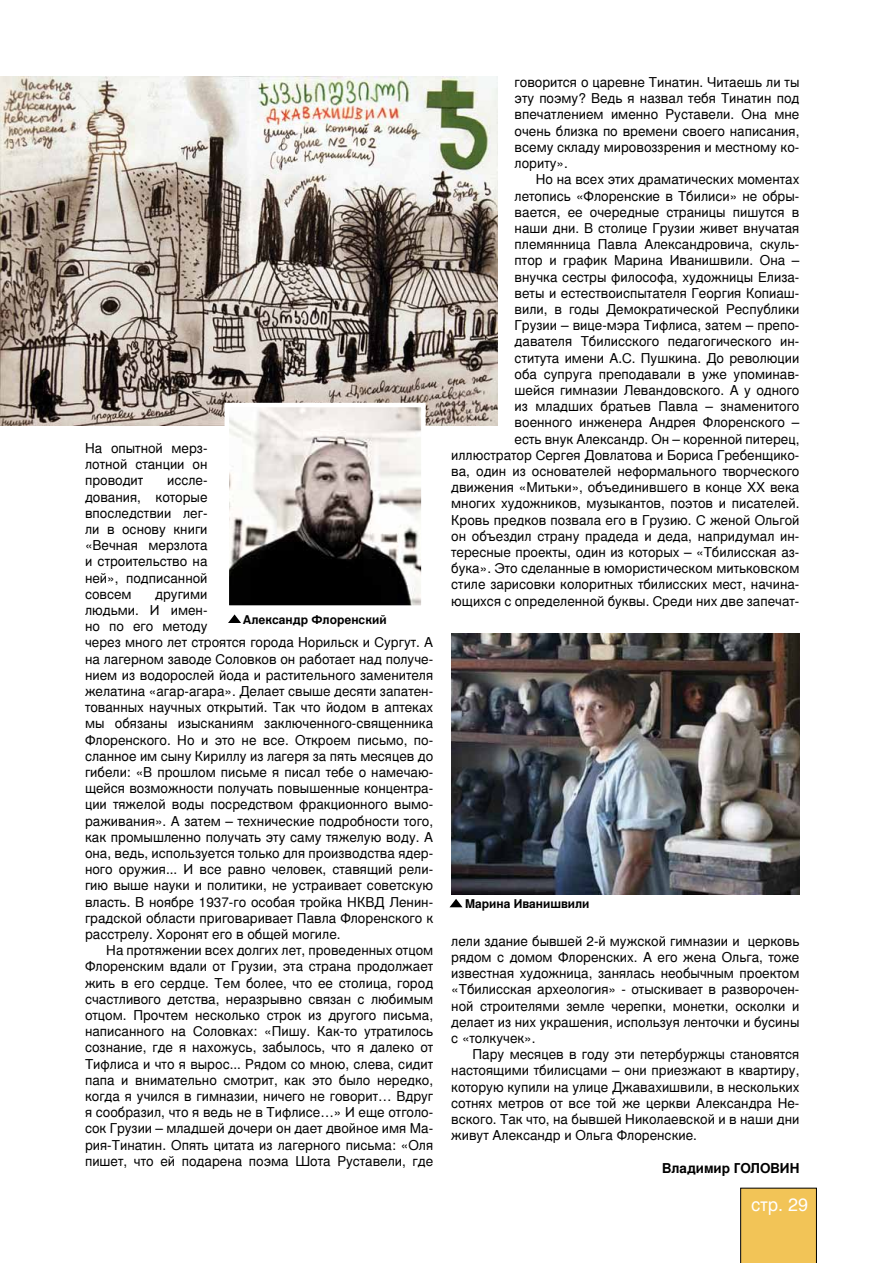
<style>
.page{position:relative;width:893px;height:1263px;background:#fff}
.page>*{position:absolute;margin:0;border:0;box-sizing:border-box;transform-origin:0 0}
.t1{font:18px "Nimbus San LCY";color:#fff}
.t2{font:13.5px/16.2px "Nimbus San LCY";color:#000;text-align:justify}
.t3{font:700 13.5px "Nimbus San LCY";color:#000}
.t4{font:700 12px "Nimbus San LCY";color:#000}
</style>
<div class="page">
<div style="left:740px;top:1188px;width:77px;height:75px;background:#f2c457"></div>
<img style="left:0;top:76px;width:498px;height:349px">
<img style="left:451px;top:633px;width:348px;height:262px">
<img style="left:230px;top:408px;width:191px;height:197px">
<div style="left:225px;top:403px;width:201px;height:207px;border:4px solid #fff"></div>
<svg style="left:228px;top:614px;width:13px;height:9px"></svg>
<svg style="left:450px;top:899px;width:13px;height:8px"></svg>
<p class="t2" style="left:85px;top:440px;width:124px">На опытной мерз&shy;лотной станции он проводит</p>
<p class="t2" style="left:85px;top:472px;width:124px;text-indent:82px">иссле&shy;дования, которые впоследствии лег&shy;ли в основу книги «Вечная мерзлота и строительство на ней», подписанной совсем</p>
<p class="t2" style="left:85px;top:586px;width:350px;text-align:left;text-indent:70px">другими<br>людьми. И имен-<br>но по его методу<br>через много лет строятся города Н орильск и Сургут. А на лагерном заводе Соловков он работает над получе&shy;нием из водорослей йода и растительного заменителя желатина «агар-агара». Делает свыше десяти запатен&shy;тованных научных открытий. Так что йодом в аптеках мы обязаны изысканиям заключенного-священника Флоренского. Но и это не все. Откроем письмо, по&shy;сланное им сыну Кириллу из лагеря за пять месяцев до гибели: «В прошлом письме я писал тебе о намечаю&shy;щейся возможности получать повышенные концентра&shy;ции тяжелой воды посредством фракционного вымо&shy;раживания». А затем – технические подробности того, как промышленно получать эту саму тяжелую воду. А она, ведь, используется только для производства ядер&shy;ного оружия... И все равно человек, ставящий рели&shy;гию выше науки и политики, не устраивает советскую власть. В ноябре 1937-го особая тройка НКВД</p>
<p class="t4" style="left:243px;top:612px;width:145px">Александр Флоренский</p>
<p class="t2" style="left:85px;top:894px;width:350px;text-indent:304px">Ленин&shy;градской области приговаривает П авла Флоренского к расстрелу. Хоронят его в общей могиле.</p>
<p class="t2" style="left:85px;top:942px;width:350px;text-indent:21px">Н а протяжении всех долгих лет, проведенных отцом Флоренским вдали от Грузии, эта страна продолжает жить в его сердце. Тем более, что ее столица, город счастливого детства, неразрывно связан с любимым отцом. П рочтем несколько строк из другого письма, написанного на Соловках: «П ишу. Как-то утратилось сознание, где я нахожусь, забылось, что я далеко от Тифлиса и что я вырос... Рядом со мною, слева, сидит папа и внимательно смотрит, как это было нередко, когда я учился в гимназии, ничего не говорит… Вдруг я сообразил, что я ведь не в Тифлисе…» И еще отголо&shy;сок Грузии – младшей дочери он дает двойное имя Ма&shy;рия-Тинатин. Опять цитата из лагерного письма: «Оля пишет, что ей подарена поэма Ш ота Руставели, где</p>
<p class="t2" style="left:515px;top:74px;width:286px">говорится о царевне Тинатин. Читаешь ли ты эту поэму? Ведь я назвал тебя Тинатин под впечатлением именно Руставели. Она мне очень близка по времени своего написания, всему складу мировоззрения и местному ко&shy;лориту».</p>
<p class="t2" style="left:451px;top:171px;width:350px;text-align:right">Но на всех этих драматических моментах<br>летопись «Флоренские в Тбилиси» не обры-<br>вается, ее очередные страницы пишутся в<br>наши дни. В столице Грузии живет внучатая племянница Павла Александровича, скуль-<br>птор и график Марина И ванишвили. Она –<br>внучка сестры философа, художницы Елиза-<br>веты и естествоиспытателя Георгия Копиаш-<br>вили, в годы Демократической Республики<br>Грузии – вице-мэра Тифлиса, затем – препо-<br>давателя Тбилисского педагогического ин-<br>ститута имени А.С. Пушкина. До революции<br>оба супруга преподавали в уже упоминав-<br>шейся гимназии Левандовского. А у одного<br>из младших братьев Павла – знаменитого<br>военного инженера Андрея Флоренского –<br>есть внук Александр. Он – коренной питерец, иллюстратор Сергея Довлатова и Бориса Гребенщико&shy;ва, один из основателей неформального творческого движения «Митьки», объединившего в конце ХХ века многих художников, музыкантов, поэтов и писателей.<br>Кровь предков позвала его в Грузию. С женой Ольгой он объездил страну прадеда и деда, напридумал ин&shy;тересные проекты, один из которых – «Тбилисская аз&shy;бука». Это сделанные в юмористическом митьковском стиле зарисовки колоритных тбилисских мест, начина&shy;ющихся с определенной буквы. Среди них две запечат-</p>
<p class="t4" style="left:465px;top:897px;width:126px">Марина Иванишвили</p>
<p class="t2" style="left:451px;top:933px;width:350px">лели здание бывшей 2-й мужской гимназии и церковь рядом с домом Флоренских. А его жена Ольга, тоже известная художница, занялась необычным проектом «Тбилисская археология» - отыскивает в разворочен&shy;ной строителями земле черепки, монетки, осколки и делает из них украшения, используя ленточки и бусины с «толкучек».</p>
<p class="t2" style="left:451px;top:1046px;width:350px;text-indent:21px">П ару месяцев в году эти петербуржцы становятся настоящими тбилисцами – они приезжают в квартиру, которую купили на улице Джавахишвили, в нескольких сотнях метров от все той же церкви Александра Н е&shy;вского. Так что, на бывшей Н иколаевской и в наши дни живут Александр и Ольга Флоренские.</p>
<p class="t3" style="left:662px;top:1160px;width:119px">Владимир ГОЛОВИН</p>
<h1 class="t1" style="left:751px;top:1194px;width:59px">стр. 29</h1>
</div>
